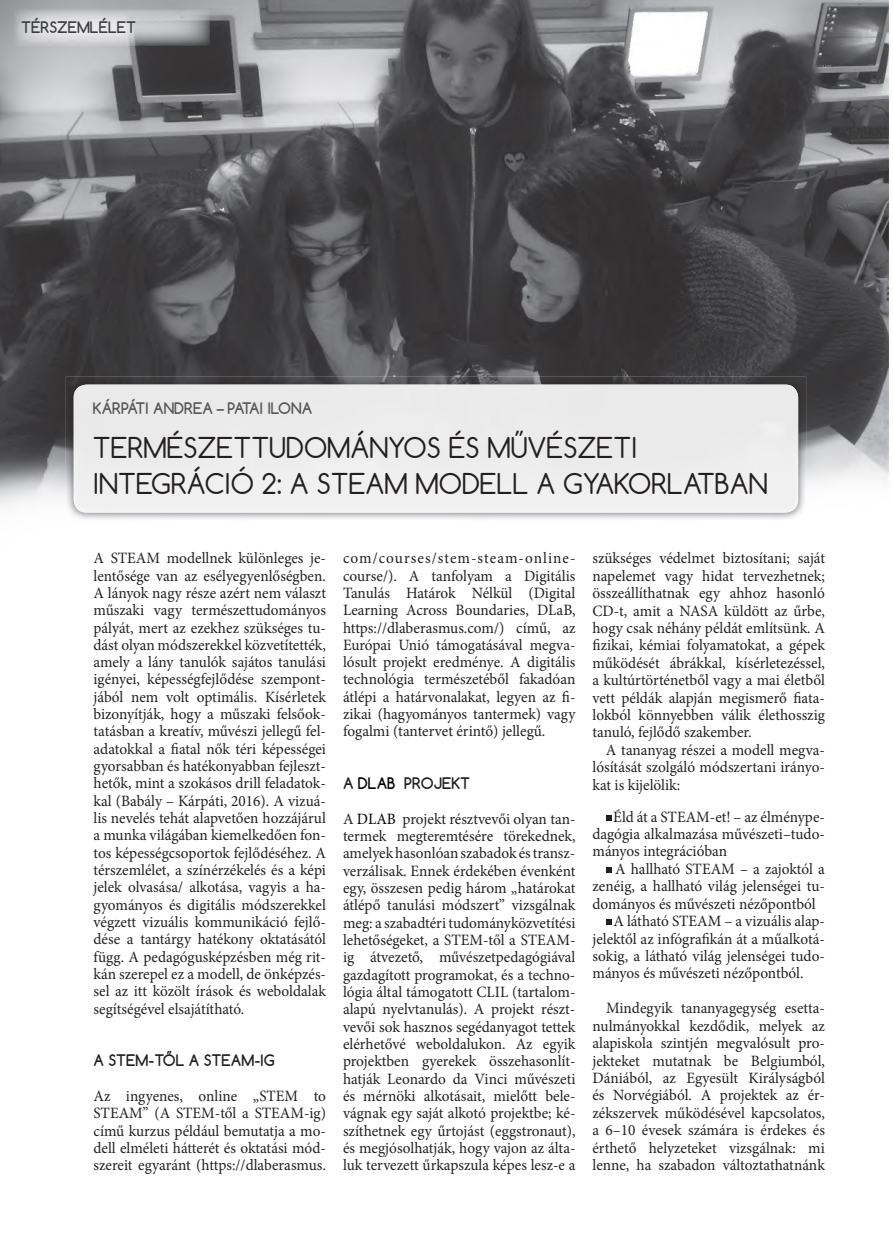
<style>
.page{position:relative;width:893px;height:1234px;background:#fff}
.page>*{position:absolute;margin:0;border:0;box-sizing:border-box;transform-origin:0 0}
.t1{font:27px/36px "Comfortaa";color:#231f20}
.t2{font:15.75px/17.2px "Minion Pro";color:#231f20;text-align:justify}
.t3{font:700 15px "Comfortaa";color:#231f20}
.t4{font:700 15px "Comfortaa";color:#57585a}
.t5{font:700 15px "Comfortaa";color:#3e3e3f}
.s1{color:#040503}
</style>
<div class="page">
<img style="left:0;top:0;width:889px;height:925px">
<svg style="left:606px;top:814px;width:5px;height:6px"></svg>
<svg style="left:606px;top:867px;width:5px;height:5px"></svg>
<svg style="left:606px;top:919px;width:5px;height:5px"></svg>
<img style="left:66px;top:377px;width:740px;height:144px">
<div style="left:74px;top:384px;width:724px;height:128px;background:#ececed;border-radius:13px"></div>
<img style="left:15px;top:9px;width:195px;height:36px">
<p class="t5" style="left:21px;top:18px;width:116px">TÉRSZEMLÉLET</p>
<p class="t4" style="left:93px;top:399px;width:221px">KÁRPÁTI ANDREA – PATAI ILONA</p>
<h1 class="t1" style="left:93px;top:432px;width:676px">TERMÉSZETTUDOMÁNYOS ÉS MŰVÉSZETI<br>INTEGRÁCIÓ 2: A STEAM MODELL A GYAKORLATBAN</h1>
<p class="t2" style="left:94px;top:550px;width:234px">A STEAM modellnek különleges je&shy;lentősége van az esélyegyenlőségben.<br>A lányok nagy része azért nem választ műszaki vagy természettudományos pályát, mert az ezekhez szükséges tu&shy;dást olyan módszerekkel közvetítették, amely a lány tanulók sajátos tanulási igényei, képességfejlődése szempont&shy;jából nem volt optimális. Kísérletek bizonyítják, hogy a műszaki felsőok&shy;tatásban a kreatív, művészi jellegű fel&shy;adatokkal a fiatal nők téri képességei gyorsabban és hatékonyabban fejleszt&shy;hetők, mint a szokásos drill feladatok&shy;kal (Babály – Kárpáti, 2016). A vizuá&shy;lis nevelés tehát alapvetően hozzájárul a munka világában kiemelkedően fon&shy;tos képességcsoportok fejlődéséhez. A térszemlélet, a színérzékelés és a képi jelek olvasása/ alkotása, vagyis a ha&shy;gyományos és digitális módszerekkel végzett vizuális kommunikáció fejlő&shy;dése a tantárgy hatékony oktatásától függ. A pedagógusképzésben még rit&shy;kán szerepel ez a modell, de önképzés&shy;sel az itt közölt írások és weboldalak segítségével elsajátítható.</p>
<p class="t3" style="left:94px;top:1050px;width:183px">A STEM-TŐL A STEAM-IG</p>
<p class="t2" style="left:94px;top:1088px;width:234px">Az ingyenes, online „STEM to STEAM” (A STEM-től a STEAM-ig) című kurzus például bemutatja a mo&shy;dell elméleti hátterét és oktatási mód&shy;szereit egyaránt (https://dlaberasmus.</p>
<p class="t2" style="left:343px;top:550px;width:234px">com/courses/stem-steam-online&shy;course/). A tanfolyam a Digitális Tanulás Határok Nélkül (Digital Learning Across Boundaries, DLaB, https://dlaberasmus.com/) című, az Európai Unió támogatásával megva&shy;lósult projekt eredménye. A digitális technológia természetéből fakadóan átlépi a határvonalakat, legyen az fi&shy;zikai (hagyományos tantermek) vagy fogalmi (tantervet érintő) jellegű.</p>
<p class="t3" style="left:343px;top:773px;width:129px">A <span class="s1">DLAB</span> PROJEKT</p>
<p class="t2" style="left:343px;top:811px;width:234px">A <span class="s1">DLAB</span> projekt résztvevői olyan tan&shy;termek megteremtésére törekednek, amelyek hasonlóan szabadok és transz&shy;verzálisak. Ennek érdekében évenként egy, összesen pedig három „határokat átlépő tanulási módszert” vizsgálnak meg: a szabadtéri tudományközvetítési lehetőségeket, a STEM-től a STEAM&shy;ig átvezető, művészetpedagógiával gazdagított programokat, és a techno&shy;lógia által támogatott CLIL (tartalom&shy;alapú nyelvtanulás). A projekt részt&shy;vevői sok hasznos segédanyagot tettek elérhetővé weboldalukon. Az egyik projektben gyerekek összehasonlít&shy;hatják Leonardo da Vinci művészeti és mérnöki alkotásait, mielőtt bele&shy;vágnak egy saját alkotó projektbe; ké&shy;szíthetnek egy űrtojást (eggstronaut), és megjósolhatják, hogy vajon az álta&shy;luk tervezett űrkapszula képes lesz-e a</p>
<p class="t2" style="left:592px;top:550px;width:234px">szükséges védelmet biztosítani; saját napelemet vagy hidat tervezhetnek; összeállíthatnak egy ahhoz hasonló CD-t, amit a NASA küldött az űrbe, hogy csak néhány példát említsünk. A fizikai, kémiai folyamatokat, a gépek működését ábrákkal, kísérletezéssel, a kultúrtörténetből vagy a mai életből vett példák alapján megismerő fiata&shy;lokból könnyebben válik élethosszig tanuló, fejlődő szakember.</p>
<p class="t2" style="left:592px;top:742px;width:234px;text-indent:14px">A tananyag részei a modell megva&shy;lósítását szolgáló módszertani irányo&shy;kat is kijelölik:</p>
<p class="t2" style="left:592px;top:809px;width:234px;text-indent:21px">Éld át a STEAM-et! – az élménype&shy;dagógia alkalmazása művészeti–tudo&shy;mányos integrációban</p>
<p class="t2" style="left:615px;top:861px;width:211px">A hallható STEAM – a zajoktól a</p>
<p class="t2" style="left:592px;top:878px;width:234px">zenéig, a hallható világ jelenségei tu-</p>
<p class="t2" style="left:592px;top:896px;width:225px">dományos és művészeti nézőpontból</p>
<p class="t2" style="left:613px;top:913px;width:213px">A látható STEAM – a vizuális alap-</p>
<p class="t2" style="left:592px;top:930px;width:234px">jelektől az infógrafikán át a műalkotá-</p>
<p class="t2" style="left:592px;top:948px;width:234px">sokig, a látható világ jelenségei tudo-</p>
<p class="t2" style="left:592px;top:965px;width:213px">mányos és művészeti nézőpontból.</p>
<p class="t2" style="left:592px;top:1000px;width:234px;text-indent:14px">Mindegyik tananyagegység esetta&shy;nulmányokkal kezdődik, melyek az alapiskola szintjén megvalósult pro&shy;jekteket mutatnak be Belgiumból, Dániából, az Egyesült Királyságból és Norvégiából. A projektek az ér&shy;zékszervek működésével kapcsolatos, a 6–10 évesek számára is érdekes és érthető helyzeteket vizsgálnak: mi lenne, ha szabadon változtathatnánk</p>
</div>
